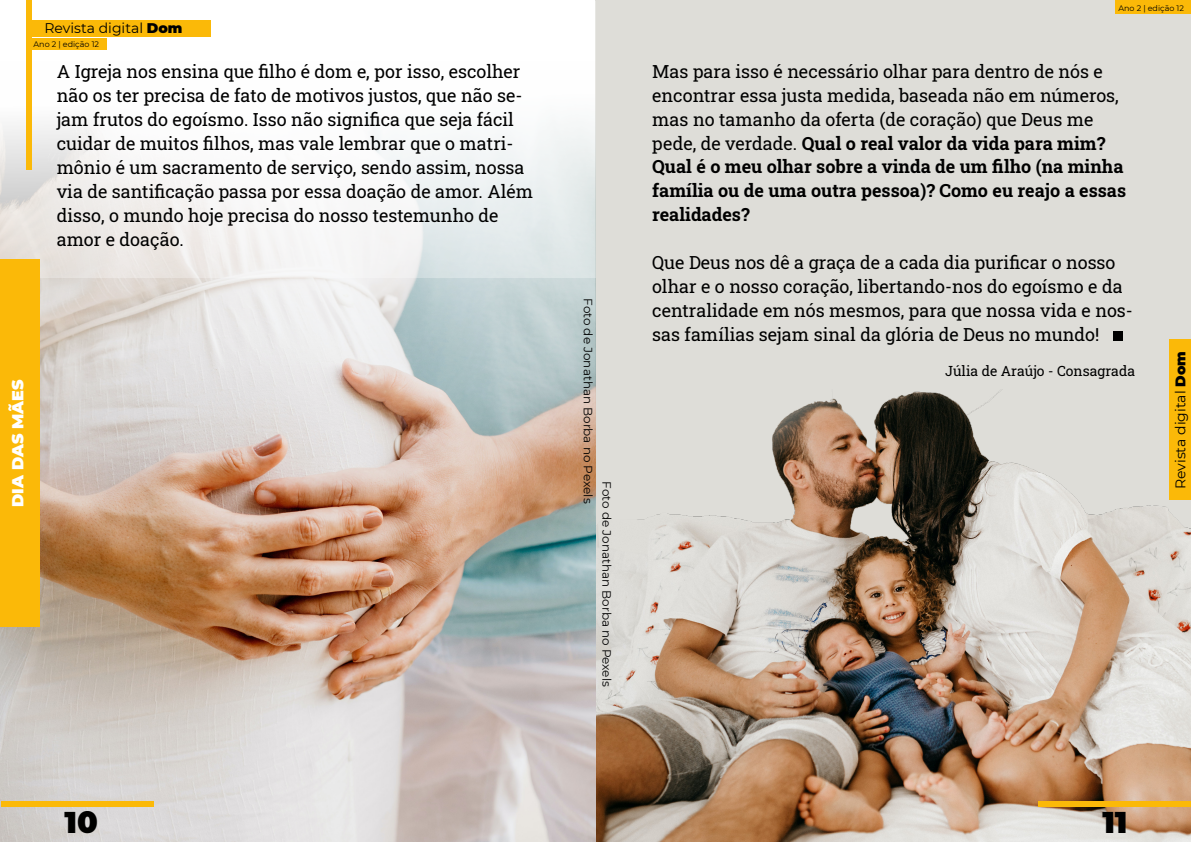
<style>
.page{position:relative;width:1191px;height:842px;background:#fff}
.page>*{position:absolute;margin:0;border:0;box-sizing:border-box;transform-origin:0 0}
.t1{font:900 30px "Montserrat";color:#000}
.t2{font:18px/24px "Roboto Slab";color:#000}
.t3{font:900 16px "Montserrat";color:#fff}
.t4{font:14px "Montserrat";color:#000}
.t5{font:14px "Roboto Slab";color:#000}
.t6{font:12px "Montserrat";color:#000}
.t7{font:8px "Montserrat";color:#000}
.s1{font-weight:900}
.s2{font-weight:700}
</style>
<div class="page">
<div style="left:595px;top:0;width:595px;height:842px;background:#deddd8"></div>
<img style="left:595px;top:390px;width:595px;height:452px">
<img style="left:0;top:278px;width:595px;height:564px">
<svg style="left:0;top:2px;width:595px;height:276px"></svg>
<div style="left:1113px;top:332px;width:10px;height:9px;background:#000"></div>
<div style="left:30px;top:20px;width:181px;height:16px;background:#fbb908"></div>
<div style="left:32px;top:38px;width:75px;height:12px;background:#fbb908"></div>
<div style="left:1115px;top:0;width:76px;height:13px;background:#fbb908"></div>
<div style="left:27px;top:0;width:5px;height:170px;background:#fbb908"></div>
<div style="left:1px;top:801px;width:152px;height:6px;background:#fbb908"></div>
<div style="left:1038px;top:801px;width:153px;height:6px;background:#fbb908"></div>
<div style="left:1168px;top:339px;width:22px;height:161px;background:#fbb908"></div>
<div style="left:0;top:259px;width:40px;height:368px;background:#fbb908"></div>
<p class="t3" style="left:6px;top:507px;width:129px;rotate:-90deg">DIA DAS MÃES</p>
<p class="t4" style="left:44px;top:18px;width:139px">Revista digital <span class="s1">Dom</span></p>
<p class="t7" style="left:34px;top:38px;width:67px">Ano 2 | edição 12</p>
<p class="t7" style="left:1118px;top:2px;width:67px">Ano 2 | edição 12</p>
<p class="t2" style="left:57px;top:59px;width:478px">A Igreja nos ensina que filho é dom e, por isso, escolher não os ter precisa de fato de motivos justos, que não se&shy;jam frutos do egoísmo. Isso não significa que seja fácil cuidar de muitos filhos, mas vale lembrar que o matri&shy;mônio é um sacramento de serviço, sendo assim, nossa via de santificação passa por essa doação de amor. Além disso, o mundo hoje precisa do nosso testemunho de amor e doação.</p>
<p class="t2" style="left:652px;top:59px;width:475px">Mas para isso é necessário olhar para dentro de nós e encontrar essa justa medida, baseada não em números, mas no tamanho da oferta (de coração) que Deus me pede, de verdade. <span class="s2">Qual o real valor da vida para mim?<br>Qual é o meu olhar sobre a vinda de um filho (na minha família ou de uma outra pessoa)? Como eu reajo a essas realidades?</span></p>
<p class="t2" style="left:652px;top:250px;width:482px">Que Deus nos dê a graça de a cada dia purificar o nosso olhar e o nosso coração, libertando-nos do egoísmo e da centralidade em nós mesmos, para que nossa vida e nos&shy;sas famílias sejam sinal da glória de Deus no mundo!</p>
<p class="t6" style="left:596px;top:298px;width:207px;rotate:90deg">Foto de Jonathan Borba no Pexels</p>
<p class="t5" style="left:945px;top:361px;width:191px">Júlia de Araújo - Consagrada</p>
<p class="t6" style="left:615px;top:481px;width:207px;rotate:90deg">Foto de Jonathan Borba no Pexels</p>
<p class="t4" style="left:1170px;top:489px;width:139px;rotate:-90deg">Revista digital <span class="s1">Dom</span></p>
<h1 class="t1" style="left:64px;top:800px;width:35px">10</h1>
<h1 class="t1" style="left:1102px;top:800px;width:27px">11</h1>
</div>
